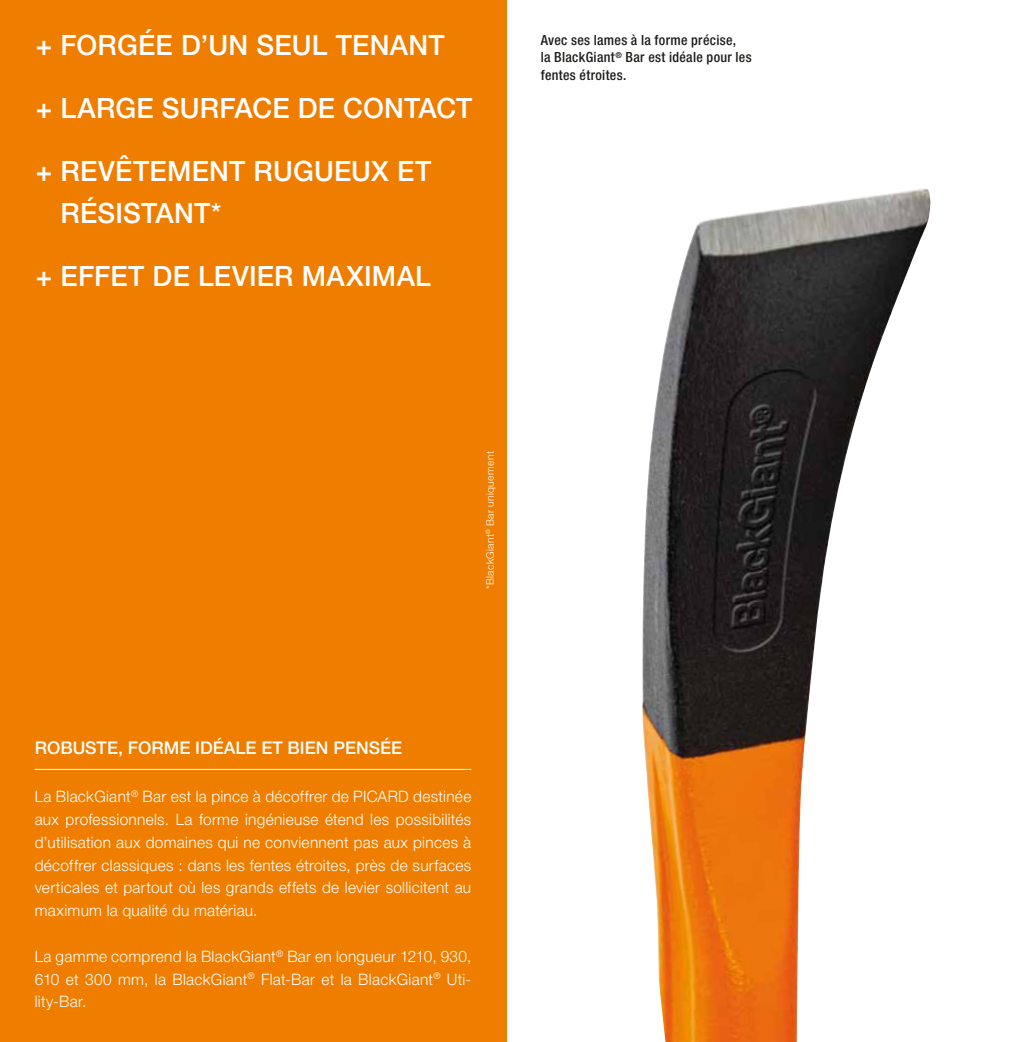
<style>
.page{position:relative;width:1027px;height:1042px;background:#fff}
.page>*{position:absolute;margin:0;border:0;box-sizing:border-box;transform-origin:0 0}
.t1{font:500 28px/42px "Helvetica Neue LT Pro";letter-spacing:.01em;color:#fff}
.t2{font:500 17.5px "Helvetica Neue LT Pro";color:#fff}
.t3{font:300 15.75px/22.8px "Helvetica Neue LT Pro";letter-spacing:.02em;color:#fff;text-align:justify}
.t4{font:500 condensed 14px/17.5px "Helvetica Neue LT Pro";letter-spacing:.025em;color:#1d1d1b}
.t5{font:300 10.5px "Helvetica Neue LT Pro";letter-spacing:.035em;color:#fff}
</style>
<div class="page">
<div style="left:0;top:0;width:506px;height:1042px;background:#ef7d00"></div>
<hr style="left:35px;top:769px;width:436px;height:1px;background:#fff">
<img style="left:642px;top:188px;width:289px;height:854px">
<h1 class="t1" style="left:36px;top:23px;width:410px">+ FORGÉE D’UN SEUL TENANT</h1>
<h1 class="t1" style="left:36px;top:86px;width:438px">+ LARGE SURFACE DE CONTACT</h1>
<h1 class="t1" style="left:61px;top:149px;width:372px;text-indent:-25px">+ REVÊTEMENT RUGUEUX ET<br>RÉSISTANT*</h1>
<h1 class="t1" style="left:36px;top:254px;width:397px">+ EFFET DE LEVIER MAXIMAL</h1>
<p class="t4" style="left:541px;top:31px;width:212px">Avec ses lames à la forme précise,<br>la BlackGiant<sup>®</sup> Bar est idéale pour les fentes étroites.</p>
<p class="t5" style="left:483px;top:589px;width:139px;rotate:-90deg">*BlackGiant<sup>®</sup> Bar uniquement</p>
<p class="t2" style="left:35px;top:737px;width:369px">ROBUSTE, FORME IDÉALE ET BIEN PENSÉE</p>
<p class="t3" style="left:35px;top:785px;width:438px">La BlackGiant<sup>®</sup> Bar est la pince à décoffrer de PICARD destinée aux professionnels. La forme ingénieuse étend les possibilités d’utilisation aux domaines qui ne conviennent pas aux pinces à décoffrer classiques : dans les fentes étroites, près de surfaces verticales et partout où les grands effets de levier sollicitent au maximum la qualité du matériau.</p>
<p class="t3" style="left:35px;top:944px;width:438px">La gamme comprend la BlackGiant<sup>®</sup> Bar en longueur 1210, 930, 610 et 300 mm, la BlackGiant<sup>®</sup> Flat-Bar et la BlackGiant<sup>®</sup> Uti&shy;lity-Bar.</p>
</div>
